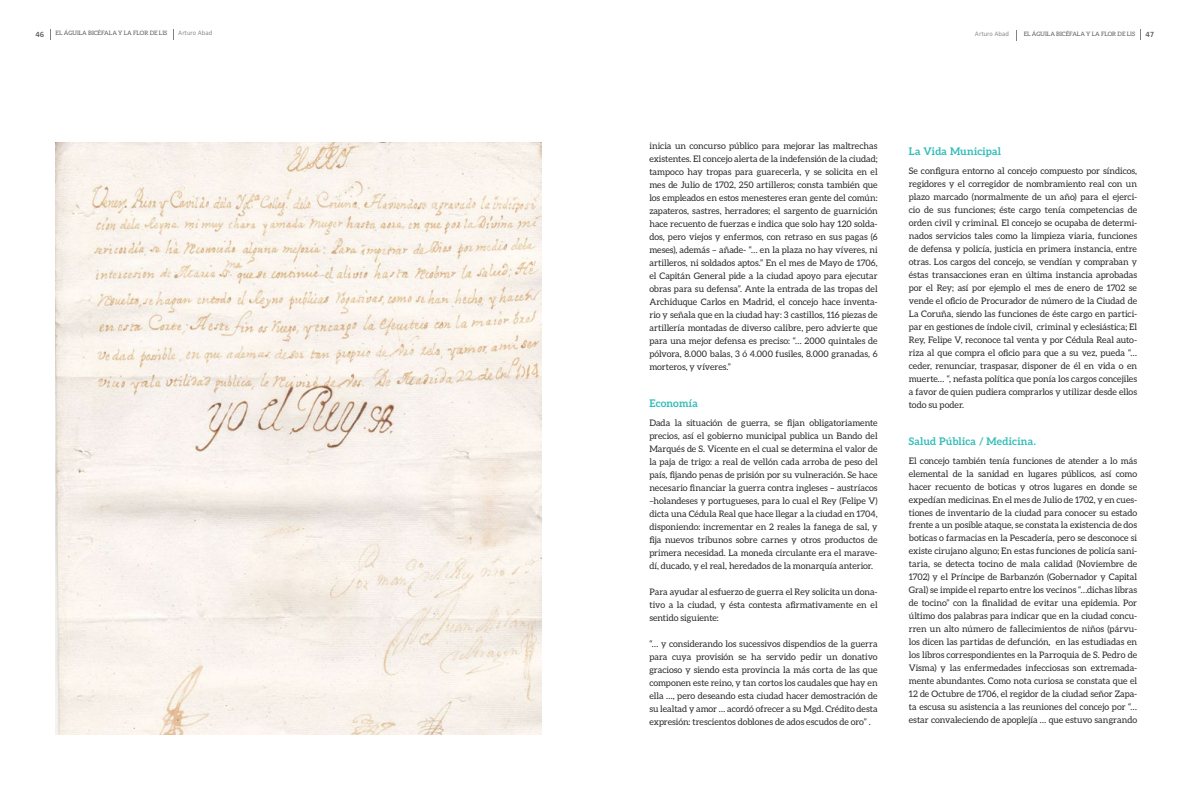
<style>
.page{position:relative;width:1191px;height:808px;background:#fff}
.page>*{position:absolute;margin:0;border:0;box-sizing:border-box;transform-origin:0 0}
.t1{font:700 10.5px "Aleo";letter-spacing:.025em;color:#32bdb9}
.t2{font:9px/13px "Aleo";color:#292829;text-align:justify}
.t3{font:8px "Zwo LF w 5";color:#58595b}
.t4{font:6.5px "Zwo w 3";color:#808285}
.t5{font:6px "Aleo";color:#58595b}
</style>
<div class="page">
<img style="left:56px;top:142px;width:486px;height:592px">
<p class="t3" style="left:36px;top:29px;width:10px">46</p>
<p class="t5" style="left:56px;top:30px;width:113px">EL ÁGUILA BICÉFALA Y LA FLOR DE LIS</p>
<p class="t4" style="left:178px;top:30px;width:36px">Arturo Abad</p>
<p class="t4" style="left:975px;top:30px;width:36px">Arturo Abad</p>
<p class="t5" style="left:1023px;top:31px;width:113px">EL ÁGUILA BICÉFALA Y LA FLOR DE LIS</p>
<p class="t3" style="left:1145px;top:29px;width:10px">47</p>
<p class="t2" style="left:649px;top:139px;width:230px">inicia un concurso público para mejorar las maltrechas existentes. El concejo alerta de la indefensión de la ciudad; tampoco hay tropas para guarecerla, y se solicita en el mes de Julio de 1702, 250 artilleros; consta también que los empleados en estos menesteres eran gente del común: zapateros, sastres, herradores; el sargento de guarnición hace recuento de fuerzas e indica que solo hay 120 solda&shy;dos, pero viejos y enfermos, con retraso en sus pagas (6 meses), además – añade- “… en la plaza no hay víveres, ni artilleros, ni soldados aptos.” En el mes de Mayo de 1706, el Capitán General pide a la ciudad apoyo para ejecutar obras para su defensa”. Ante la entrada de las tropas del Archiduque Carlos en Madrid, el concejo hace inventa&shy;rio y señala que en la ciudad hay: 3 castillos, 116 piezas de artillería montadas de diverso calibre, pero advierte que para una mejor defensa es preciso: “… 2000 quintales de pólvora, 8.000 balas, 3 ó 4.000 fusiles, 8.000 granadas, 6 morteros, y víveres.”</p>
<p class="t1" style="left:649px;top:398px;width:50px">Economía</p>
<p class="t2" style="left:649px;top:416px;width:230px">Dada la situación de guerra, se fijan obligatoriamente precios, así el gobierno municipal publica un Bando del Marqués de S. Vicente en el cual se determina el valor de la paja de trigo: a real de vellón cada arroba de peso del país, fijando penas de prisión por su vulneración. Se hace necesario financiar la guerra contra ingleses – austríacos –holandeses y portugueses, para lo cual el Rey (Felipe V) dicta una Cédula Real que hace llegar a la ciudad en 1704, disponiendo: incrementar en 2 reales la fanega de sal, y fija nuevos tribunos sobre carnes y otros productos de primera necesidad. La moneda circulante era el marave&shy;dí, ducado, y el real, heredados de la monarquía anterior.</p>
<p class="t2" style="left:649px;top:585px;width:230px">Para ayudar al esfuerzo de guerra el Rey solicita un dona&shy;tivo a la ciudad, y ésta contesta afirmativamente en el sentido siguiente:</p>
<p class="t2" style="left:649px;top:637px;width:230px">“… y considerando los sucessivos dispendios de la guerra para cuya provisión se ha servido pedir un donativo gracioso y siendo esta provincia la más corta de las que componen este reino, y tan cortos los caudales que hay en ella …, pero deseando esta ciudad hacer demostración de su lealtad y amor … acordó ofrecer a su Mgd. Crédito desta expresión: trescientos doblones de ados escudos de oro” .</p>
<p class="t1" style="left:909px;top:145px;width:94px">La Vida Municipal</p>
<p class="t2" style="left:909px;top:164px;width:230px">Se configura entorno al concejo compuesto por síndicos, regidores y el corregidor de nombramiento real con un plazo marcado (normalmente de un año) para el ejerci&shy;cio de sus funciones; éste cargo tenía competencias de orden civil y criminal. El concejo se ocupaba de determi&shy;nados servicios tales como la limpieza viaria, funciones de defensa y policía, justicia en primera instancia, entre otras. Los cargos del concejo, se vendían y compraban y éstas transacciones eran en última instancia aprobadas por el Rey; así por ejemplo el mes de enero de 1702 se vende el oficio de Procurador de número de la Ciudad de La Coruña, siendo las funciones de éste cargo en partici&shy;par en gestiones de índole civil, criminal y eclesiástica; El Rey, Felipe V, reconoce tal venta y por Cédula Real auto&shy;riza al que compra el oficio para que a su vez, pueda “… ceder, renunciar, traspasar, disponer de él en vida o en muerte… “, nefasta política que ponía los cargos concejiles a favor de quien pudiera comprarlos y utilizar desde ellos todo su poder.</p>
<p class="t1" style="left:909px;top:435px;width:128px">Salud Pública / Medicina.</p>
<p class="t2" style="left:909px;top:454px;width:230px">El concejo también tenía funciones de atender a lo más elemental de la sanidad en lugares públicos, así como hacer recuento de boticas y otros lugares en donde se expedían medicinas. En el mes de Julio de 1702, y en cues&shy;tiones de inventario de la ciudad para conocer su estado frente a un posible ataque, se constata la existencia de dos boticas o farmacias en la Pescadería, pero se desconoce si existe cirujano alguno; En estas funciones de policía sani&shy;taria, se detecta tocino de mala calidad (Noviembre de 1702) y el Príncipe de Barbanzón (Gobernador y Capital Gral) se impide el reparto entre los vecinos “…dichas libras de tocino” con la finalidad de evitar una epidemia. Por último dos palabras para indicar que en la ciudad concu&shy;rren un alto número de fallecimientos de niños (párvu&shy;los dicen las partidas de defunción, en las estudiadas en los libros correspondientes en la Parroquia de S. Pedro de Visma) y las enfermedades infecciosas son extremada&shy;mente abundantes. Como nota curiosa se constata que el 12 de Octubre de 1706, el regidor de la ciudad señor Zapa&shy;ta escusa su asistencia a las reuniones del concejo por “… estar convaleciendo de apoplejía … que estuvo sangrando</p>
</div>
